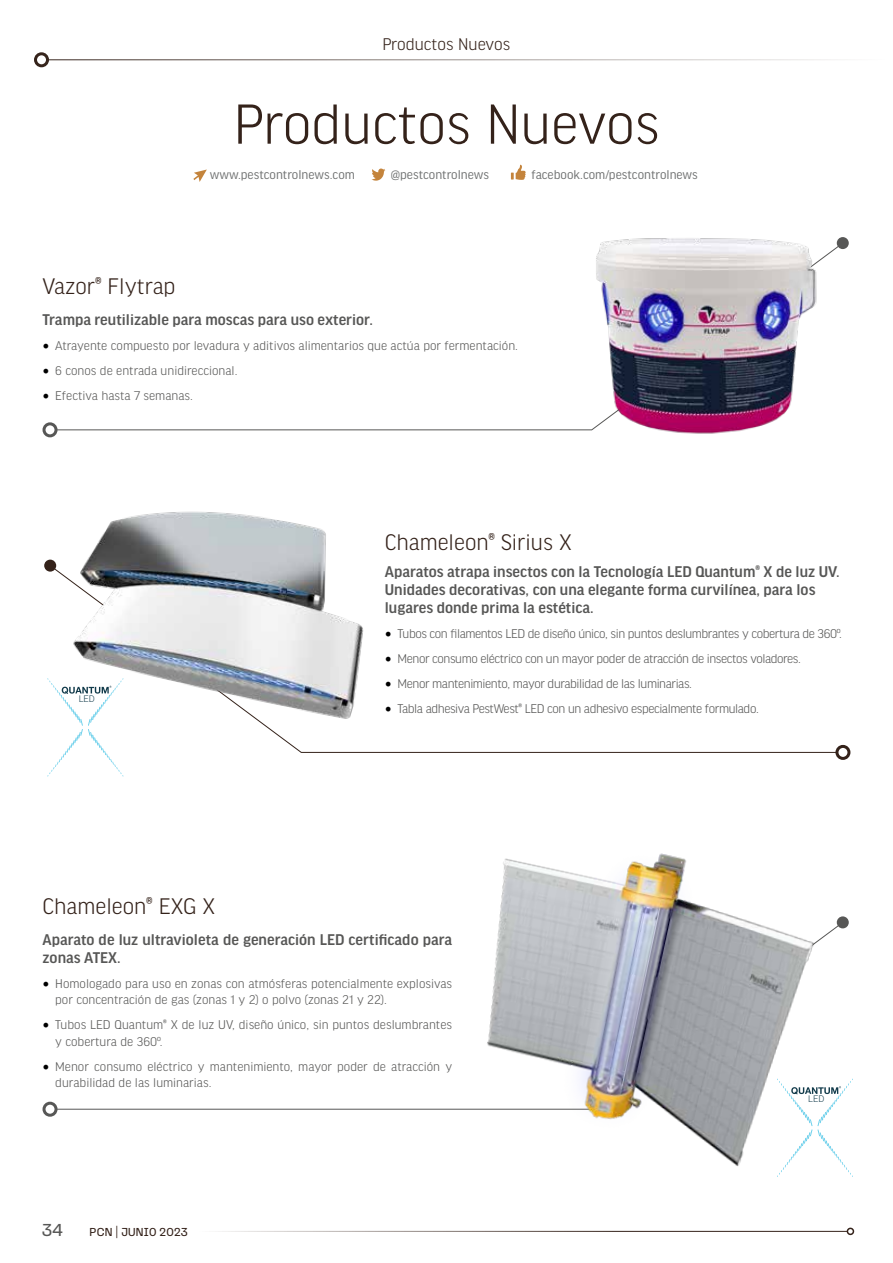
<style>
.page{position:relative;width:893px;height:1263px;background:#fff}
.page>*{position:absolute;margin:0;border:0;box-sizing:border-box;transform-origin:0 0}
.t1{font:300 60px "Good Headline Pro";color:#34221a}
.t2{font:300 24px "Good Headline Pro";color:#34221a}
.t3{font:300 18px "Good Headline Pro";color:#34221a}
.t4{font:18px "Loos Normal";color:#575756}
.t5{font:500 16.5px/18px "Good Headline Pro";color:#575756}
.t6{font:300 13.5px/16.5px "Good Headline Pro";color:#575756}
.t7{font:300 13.5px "Good Headline Pro";letter-spacing:-.03em;color:#575756}
.t8{font:13.5px "Good Headline Pro";color:#6f7171}
.t9{font:12px "Loos Normal";letter-spacing:.02em;color:#34221a}
.t10{font:300 9.3px "Roboto";color:#123b4b}
.s1{font-family:"Minion Pro";font-weight:400;font-size:18px;color:#000}
.s2{font-weight:300}
</style>
<div class="page">
<div style="left:43px;top:1102px;width:15px;height:15px;border:3px solid #575756;border-radius:50%"></div>
<svg style="left:52px;top:571px;width:783px;height:182px"></svg>
<div style="left:44px;top:560px;width:12px;height:12px;background:#34221a;border-radius:50%"></div>
<div style="left:835px;top:745px;width:15px;height:15px;border:3px solid #34221a;border-radius:50%"></div>
<div style="left:837px;top:237px;width:12px;height:12px;background:#575756;border-radius:50%"></div>
<div style="left:43px;top:422px;width:15px;height:15px;border:3px solid #575756;border-radius:50%"></div>
<img style="left:581px;top:238px;width:244px;height:196px">
<img style="left:54px;top:511px;width:339px;height:222px">
<img style="left:416px;top:853px;width:437px;height:314px">
<svg style="left:48px;top:678px;width:75px;height:98px"></svg>
<svg style="left:777px;top:1079px;width:76px;height:98px"></svg>
<svg style="left:193px;top:169px;width:14px;height:13px"></svg>
<svg style="left:371px;top:168px;width:14px;height:13px"></svg>
<svg style="left:511px;top:165px;width:15px;height:15px"></svg>
<hr style="left:48px;top:60px;width:843px;height:1px;background:#34221a">
<div style="left:34px;top:52px;width:15px;height:15px;border:3px solid #34221a;border-radius:50%"></div>
<hr style="left:195px;top:1231px;width:652px;height:1px;background:#34221a">
<div style="left:847px;top:1227px;width:7px;height:8px;border:2px solid #34221a;border-radius:50%"></div>
<h3 class="t3" style="left:382px;top:35px;width:129px">Productos Nuevos</h3>
<h1 class="t1" style="left:233px;top:94px;width:428px">Productos Nuevos</h1>
<p class="t8" style="left:210px;top:167px;width:147px">www.pestcontrolnews.com</p>
<p class="t8" style="left:391px;top:167px;width:100px">@pestcontrolnews</p>
<p class="t8" style="left:531px;top:167px;width:168px">facebook.com/pestcontrolnews</p>
<h2 class="t2" style="left:43px;top:274px;width:134px">Vazor® Flytrap</h2>
<p class="t5" style="left:43px;top:311px;width:332px">Trampa reutilizable para moscas para uso exterior.</p>
<p class="t6" style="left:43px;top:337px;width:477px"><span class="s1">•</span> Atrayente compuesto por levadura y aditivos alimentarios que actúa por fermentación.</p>
<p class="t6" style="left:43px;top:362px;width:196px"><span class="s1">•</span> 6 conos de entrada unidireccional.</p>
<p class="t6" style="left:43px;top:387px;width:152px"><span class="s1">•</span> Efectiva hasta 7 semanas.</p>
<p class="t10" style="left:79px;top:692px;width:18px">LED</p>
<h2 class="t2" style="left:385px;top:530px;width:189px">Chameleon® Sirius X</h2>
<p class="t5" style="left:385px;top:563px;width:456px">Aparatos atrapa insectos con la Tecnología LED Quantum® X de luz UV.<br>Unidades decorativas, con una elegante forma curvilínea, para los lugares donde prima la estética.</p>
<p class="t7" style="left:385px;top:627px;width:458px"><span class="s1">•</span> Tubos con filamentos LED de diseño único, sin puntos deslumbrantes y cobertura de 360º.</p>
<p class="t7" style="left:385px;top:652px;width:418px"><span class="s1">•</span> Menor consumo eléctrico con un mayor poder de atracción de insectos voladores.</p>
<p class="t7" style="left:385px;top:677px;width:309px"><span class="s1">•</span> Menor mantenimiento, mayor durabilidad de las luminarias.</p>
<p class="t7" style="left:385px;top:702px;width:375px"><span class="s1">•</span> Tabla adhesiva PestWest® LED con un adhesivo especialmente formulado.</p>
<h2 class="t2" style="left:43px;top:894px;width:174px">Chameleon® EXG X</h2>
<p class="t5" style="left:43px;top:931px;width:411px">Aparato de luz ultravioleta de generación LED certificado para zonas ATEX.</p>
<p class="t6" style="left:55px;top:975px;width:398px;text-indent:-13px"><span class="s1">•</span> Homologado para uso en zonas con atmósferas potencialmente explosivas por concentración de gas (zonas 1 y 2) o polvo (zonas 21 y 22).</p>
<p class="t6" style="left:55px;top:1017px;width:398px;text-indent:-13px"><span class="s1">•</span> Tubos LED Quantum® X de luz UV, diseño único, sin puntos deslumbrantes y cobertura de 360º.</p>
<p class="t6" style="left:55px;top:1058px;width:398px;text-indent:-13px"><span class="s1">•</span> Menor consumo eléctrico y mantenimiento, mayor poder de atracción y durabilidad de las luminarias.</p>
<h3 class="t4" style="left:42px;top:1218px;width:23px">34</h3>
<p class="t9" style="left:90px;top:1224px;width:100px">PCN <span class="s2">|</span> JUNI0 2023</p>
<p class="t10" style="left:808px;top:1092px;width:18px">LED</p>
</div>
